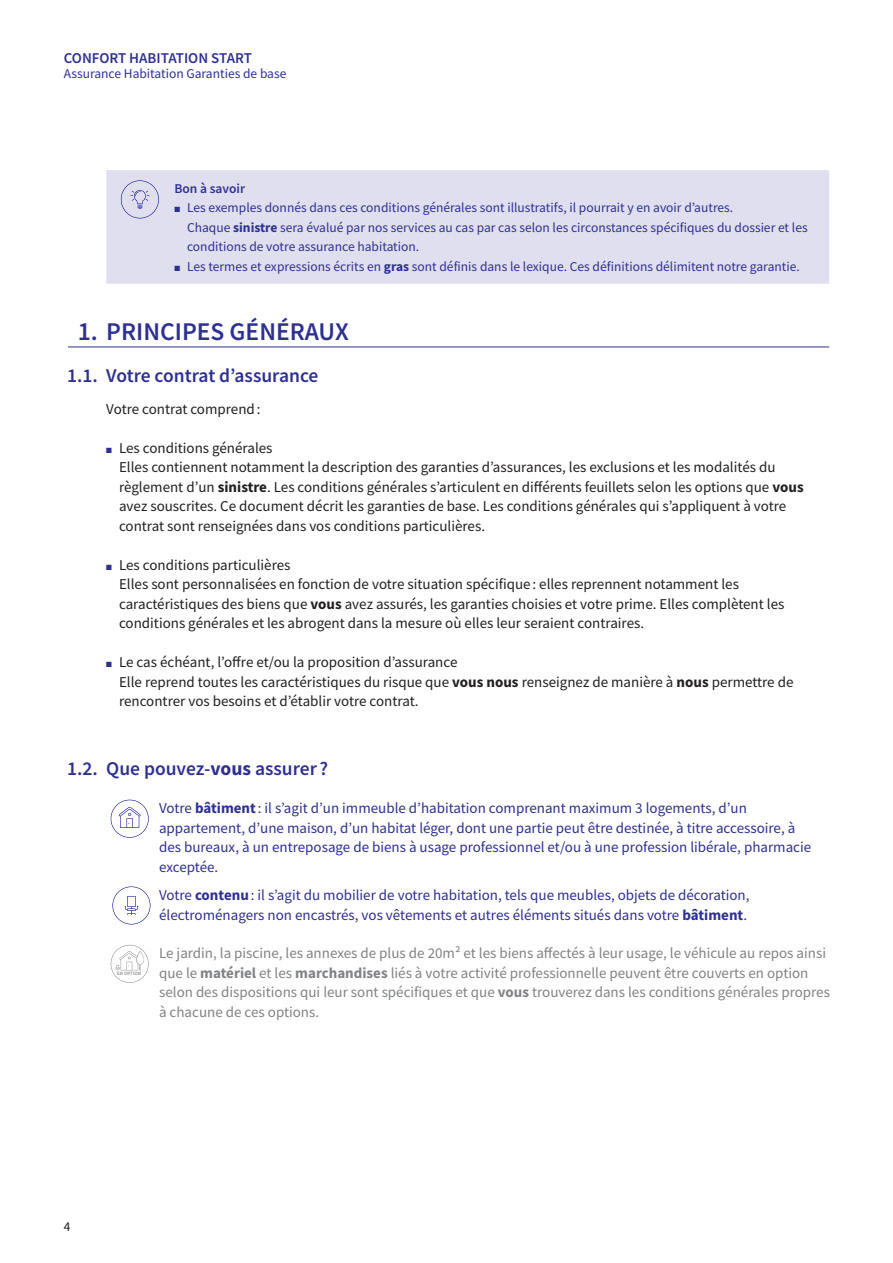
<style>
.page{position:relative;width:893px;height:1263px;background:#fff}
.page>*{position:absolute;margin:0;border:0;box-sizing:border-box;transform-origin:0 0}
.t1{font:600 25.5px "Source Sans Pro";color:#2e3092}
.t2{font:600 19.5px "Source Sans Pro";color:#2e3092}
.t3{font:15px/19.5px "Source Sans Pro";color:#231f20}
.t4{font:15px/19.5px "Source Sans Pro";color:#2e3092}
.t5{font:15px/19.5px "Source Sans Pro";color:#808285}
.t6{font:600 15px "Source Sans Pro";color:#2e3092}
.t7{font:13.5px/19.5px "Source Sans Pro";color:#2e3092}
.t8{font:600 13.5px "Source Sans Pro";color:#2e3092}
.t9{font:13.5px "Source Sans Pro";color:#231f20}
.t10{font:600 4.95px "Source Sans Pro";color:#8f8f8f}
.s1{font-weight:700}
.s2{color:#2e3092}
</style>
<div class="page">
<hr style="left:68px;top:347px;width:761px;height:1px;background:#2e3092">
<svg style="left:111px;top:800px;width:38px;height:38px"></svg>
<svg style="left:112px;top:886px;width:38px;height:38px"></svg>
<svg style="left:111px;top:945px;width:38px;height:38px"></svg>
<div style="left:106px;top:170px;width:723px;height:114px;background:#e0dfef"></div>
<svg style="left:121px;top:180px;width:38px;height:38px"></svg>
<p class="t6" style="left:64px;top:49px;width:190px">CONFORT HABITATION START</p>
<p class="t7" style="left:64px;top:64px;width:224px">Assurance Habitation Garanties de base</p>
<p class="t8" style="left:174px;top:180px;width:72px">Bon à savoir</p>
<p class="t7" style="left:187px;top:198px;width:622px;text-indent:-13px">■ Les exemples donnés dans ces conditions générales sont illustratifs, il pourrait y en avoir d’autres.<br>Chaque <span class="s1">sinistre</span> sera évalué par nos services au cas par cas selon les circonstances spécifiques du dossier et les conditions de votre assurance habitation.</p>
<p class="t7" style="left:174px;top:257px;width:627px">■ Les termes et expressions écrits en <span class="s1">gras</span> sont définis dans le lexique. Ces définitions délimitent notre garantie.</p>
<h1 class="t1" style="left:78px;top:315px;width:273px">1. PRINCIPES GÉNÉRAUX</h1>
<h2 class="t2" style="left:67px;top:362px;width:253px">1.1. Votre contrat d’assurance</h2>
<p class="t3" style="left:106px;top:399px;width:156px">Votre contrat comprend :</p>
<p class="t3" style="left:119px;top:438px;width:686px;text-indent:-13px"><span class="s2">■</span> Les conditions générales<br>Elles contiennent notamment la description des garanties d’assurances, les exclusions et les modalités du règlement d’un <span class="s1">sinistre</span>. Les conditions générales s’articulent en différents feuillets selon les options que <span class="s1">vous </span>avez souscrites. Ce document décrit les garanties de base. Les conditions générales qui s’appliquent à votre contrat sont renseignées dans vos conditions particulières.</p>
<p class="t3" style="left:119px;top:555px;width:667px;text-indent:-13px"><span class="s2">■</span> Les conditions particulières<br>Elles sont personnalisées en fonction de votre situation spécifique : elles reprennent notamment les caractéristiques des biens que <span class="s1">vous</span> avez assurés, les garanties choisies et votre prime. Elles complètent les conditions générales et les abrogent dans la mesure où elles leur seraient contraires.</p>
<p class="t3" style="left:119px;top:652px;width:676px;text-indent:-13px"><span class="s2">■</span> Le cas échéant, l’offre et/ou la proposition d’assurance<br>Elle reprend toutes les caractéristiques du risque que <span class="s1">vous nous</span> renseignez de manière à <span class="s1">nous</span> permettre de rencontrer vos besoins et d’établir votre contrat.</p>
<h2 class="t2" style="left:67px;top:755px;width:262px">1.2. Que pouvez-<span class="s1">vous</span> assurer ?</h2>
<p class="t4" style="left:159px;top:798px;width:654px">Votre <span class="s1">bâtiment</span> : il s’agit d’un immeuble d’habitation comprenant maximum 3 logements, d’un appartement, d’une maison, d’un habitat léger, dont une partie peut être destinée, à titre accessoire, à des bureaux, à un entreposage de biens à usage professionnel et/ou à une profession libérale, pharmacie exceptée.</p>
<p class="t4" style="left:159px;top:885px;width:592px">Votre <span class="s1">contenu</span> : il s’agit du mobilier de votre habitation, tels que meubles, objets de décoration, électroménagers non encastrés, vos vêtements et autres éléments situés dans votre <span class="s1">bâtiment</span>.</p>
<p class="t10" style="left:117px;top:970px;width:25px">EN OPTION</p>
<p class="t5" style="left:159px;top:944px;width:672px">Le jardin, la piscine, les annexes de plus de 20m² et les biens affectés à leur usage, le véhicule au repos ainsi que le <span class="s1">matériel</span> et les <span class="s1">marchandises</span> liés à votre activité professionnelle peuvent être couverts en option selon des dispositions qui leur sont spécifiques et que <span class="s1">vous</span> trouverez dans les conditions générales propres à chacune de ces options.</p>
<p class="t9" style="left:64px;top:1218px;width:8px">4</p>
</div>
